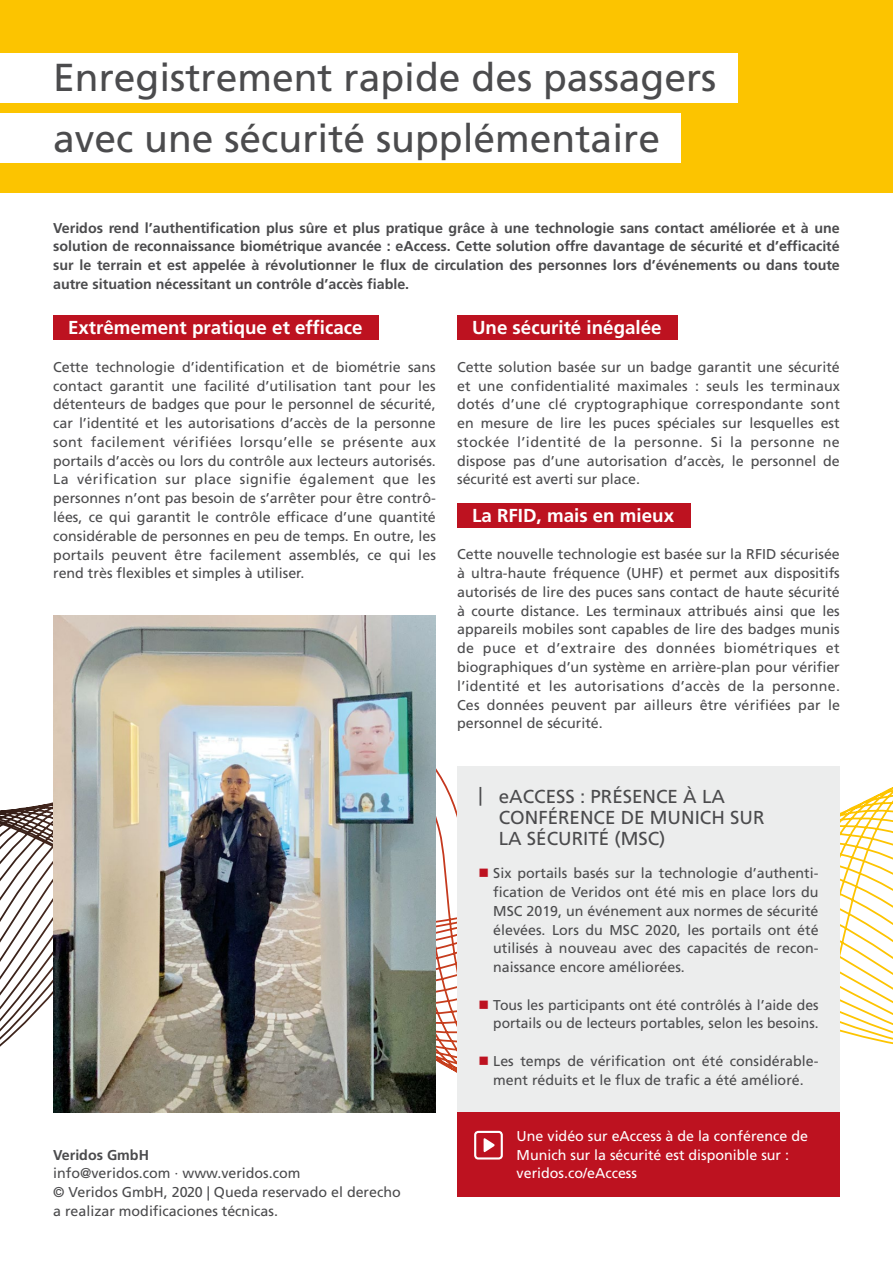
<style>
.page{position:relative;width:893px;height:1263px;background:#fff}
.page>*{position:absolute;margin:0;border:0;box-sizing:border-box;transform-origin:0 0}
.t1{font:39px/60.3px "Frutiger";color:#4b4b4d}
.t2{font:700 18.75px "Frutiger";color:#fff}
.t3{font:18.75px/21px "Frutiger";color:#4b4b4d}
.t4{font:14.25px/18.8px "Frutiger";color:#4b4b4d;text-align:justify}
.t5{font:700 14.25px/18.8px "Frutiger";color:#4b4b4d;text-align:justify}
.t6{font:14.25px/18.8px "Frutiger";color:#fff}
.s1{color:#bd1220}
</style>
<div class="page">
<svg style="left:0;top:768px;width:893px;height:345px"></svg>
<img style="left:53px;top:616px;width:383px;height:496px">
<div style="left:457px;top:503px;width:234px;height:24px;background:#bd1220"></div>
<div style="left:53px;top:316px;width:325px;height:24px;background:#bd1220"></div>
<div style="left:457px;top:316px;width:220px;height:24px;background:#bd1220"></div>
<div style="left:457px;top:766px;width:383px;height:346px;background:#eceded"></div>
<div style="left:0;top:0;width:893px;height:193px;background:#fcc400"></div>
<div style="left:0;top:53px;width:738px;height:49px;background:#fff"></div>
<div style="left:0;top:114px;width:680px;height:49px;background:#fff"></div>
<div style="left:457px;top:1112px;width:383px;height:85px;background:#bd1220"></div>
<div style="left:474px;top:1131px;width:29px;height:28px;border:2px solid #fff;border-radius:3px"></div>
<svg style="left:484px;top:1138px;width:11px;height:15px"></svg>
<h1 class="t1" style="left:53px;top:48px;width:665px">Enregistrement rapide des passagers avec une sécurité supplémentaire</h1>
<p class="t5" style="left:53px;top:218px;width:788px">Veridos rend l’authentification plus sûre et plus pratique grâce à une technologie sans contact améliorée et à une solution de reconnaissance biométrique avancée : eAccess. Cette solution offre davantage de sécurité et d’efficacité sur le terrain et est appelée à révolutionner le flux de circulation des personnes lors d’événements ou dans toute autre situation nécessitant un contrôle d’accès fiable.</p>
<h2 class="t2" style="left:68px;top:317px;width:296px">Extrêmement pratique et efficace</h2>
<p class="t4" style="left:53px;top:358px;width:384px">Cette technologie d’identification et de biométrie sans contact garantit une facilité d’utilisation tant pour les détenteurs de badges que pour le personnel de sécurité, car l’identité et les autorisations d’accès de la personne sont facilement vérifiées lorsqu’elle se présente aux portails d’accès ou lors du contrôle aux lecteurs autorisés.<br>La vérification sur place signifie également que les personnes n’ont pas besoin de s’arrêter pour être contrô&shy;lées, ce qui garantit le contrôle efficace d’une quantité considérable de personnes en peu de temps. En outre, les portails peuvent être facilement assemblés, ce qui les rend très flexibles et simples à utiliser.</p>
<h2 class="t2" style="left:472px;top:317px;width:191px">Une sécurité inégalée</h2>
<p class="t4" style="left:457px;top:358px;width:384px">Cette solution basée sur un badge garantit une sécurité et une confidentialité maximales : seuls les terminaux dotés d’une clé cryptographique correspondante sont en mesure de lire les puces spéciales sur lesquelles est stockée l’identité de la personne. Si la personne ne dispose pas d’une autorisation d’accès, le personnel de sécurité est averti sur place.</p>
<h2 class="t2" style="left:472px;top:504px;width:204px">La RFID, mais en mieux</h2>
<p class="t4" style="left:457px;top:545px;width:384px">Cette nouvelle technologie est basée sur la RFID sécurisée à ultra-haute fréquence (UHF) et permet aux dispositifs autorisés de lire des puces sans contact de haute sécurité à courte distance. Les terminaux attribués ainsi que les appareils mobiles sont capables de lire des badges munis de puce et d’extraire des données biométriques et biographiques d’un système en arrière-plan pour vérifier l’identité et les autorisations d’accès de la personne.<br>Ces données peuvent par ailleurs être vérifiées par le personnel de sécurité.</p>
<h2 class="t3" style="left:499px;top:786px;width:215px;text-indent:81px">: prése nce à la conférence de Munich</h2>
<h2 class="t3" style="left:478px;top:786px;width:56px">| eAccess</h2>
<h2 class="t3" style="left:730px;top:807px;width:12px">sur</h2>
<h2 class="t3" style="left:499px;top:828px;width:60px">la sécurit</h2>
<h2 class="t3" style="left:599px;top:828px;width:68px">é (MSC)</h2>
<p class="t5" style="left:53px;top:1145px;width:97px">Veridos GmbH</p>
<p class="t4" style="left:53px;top:1164px;width:349px;text-align:left">info@veridos.com · www.veridos.com<br>© Veridos GmbH, 2020 | Queda reservado el derecho a realizar modificaciones técnicas.</p>
<p class="t4" style="left:493px;top:864px;width:327px;text-indent:-15px"><span class="s1">■</span> Six portails basés sur la technologie d’authenti&shy;fication de Veridos ont été mis en place lors du MSC 2019, un événement aux normes de sécurité élevées. Lors du MSC 2020, les portails ont été utilisés à nouveau avec des capacités de recon&shy;naissance encore améliorées.</p>
<p class="t4" style="left:478px;top:995px;width:342px;text-align:right"><span class="s1">■</span> Tous les participants ont été contrôlés à l’aide des portails ou de lecteurs portables, selon les besoins.</p>
<p class="t4" style="left:478px;top:1051px;width:342px;text-align:center"><span class="s1">■</span> Les temps de vérification ont été considérable&shy;ment réduits et le flux de trafic a été amélioré.</p>
<p class="t6" style="left:517px;top:1126px;width:293px">Une vidéo sur eAccess à de la conférence de<br>Munich sur la sécurité est disponible sur : veridos.co/eAccess</p>
</div>
